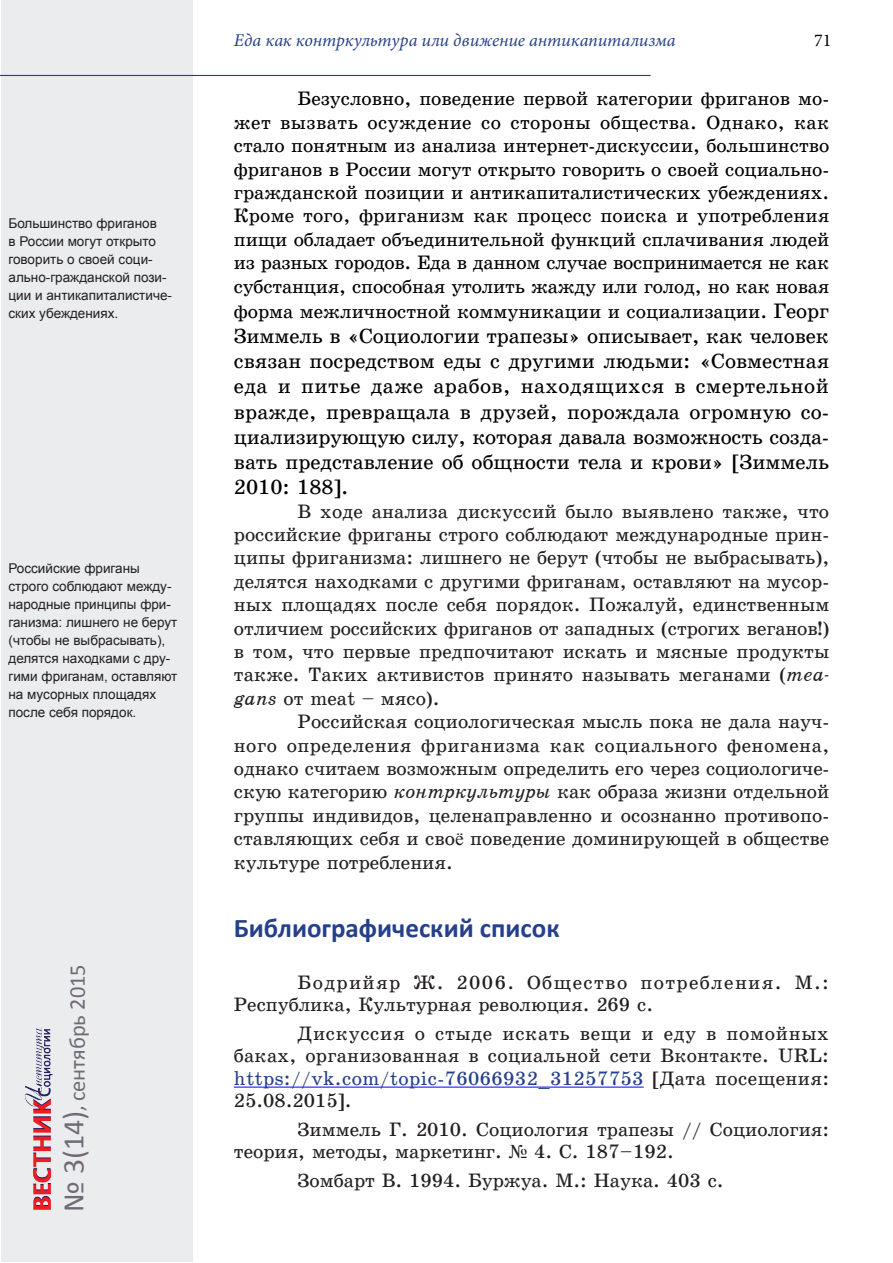
<style>
.page{position:relative;width:893px;height:1263px;background:#fff}
.page>*{position:absolute;margin:0;border:0;box-sizing:border-box;transform-origin:0 0}
.Заголовок{font:700 27px "Calibri";color:#25408b}
.t1{font:22.5px "Calibri";color:#706a75}
.Текст_после_Списка{font:21px/25.2px "School Book C";color:#000;text-align:justify}
.Текст{font:19.5px/23.4px "School Book C";color:#231f20;text-align:justify}
.Текст_после_Списка-2{font:19.5px/23.4px "School Book C";letter-spacing:-.01em;color:#000;text-align:justify}
.Список_Библио_Без_ци{font:19.5px/22.5px "School Book C";color:#231f20}
.t2{font:italic 18px "Minion Pro";color:#25408b}
.t3{font:18px "Minion Pro";color:#000}
.Сноска_сбоку{font:13.5px/18px "Arial";color:#231f20}
.s1{font-size:30px}
.s2{font-size:21px}
.s3{font-family:"School Book C Italic"}
.s4{font-family:"Times New Roman"}
.s5{color:#25408b}
</style>
<div class="page">
<div style="left:1px;top:1px;width:192px;height:1261px;background:#eaecee"></div>
<hr style="left:0;top:75px;width:651px;height:1px;background:#25408b">
<hr style="left:234px;top:1087px;width:410px;height:1px;background:#00f">
<img style="left:25px;top:1027px;width:28px;height:183px">
<p class="Сноска_сбоку" style="left:9px;top:214px;width:165px">Большинство фриганов<br>в России могут открыто говорить о своей соци&shy;ально-гражданской пози&shy;ции и антикапиталистиче&shy;ских убеждениях.</p>
<p class="Сноска_сбоку" style="left:9px;top:560px;width:170px">Российские фриганы строго соблюдают между&shy;народные принципы фри&shy;ганизма: лишнего не берут (чтобы не выбрасывать), делятся находками с дру&shy;гими фриганам, оставляют на мусорных площадях после себя порядок.</p>
<p class="t1" style="left:63px;top:1212px;width:249px;rotate:-90deg"><span class="s1">№ 3(14)</span>, сентябрь 2015</p>
<p class="t2" style="left:234px;top:28px;width:443px">Еда как контркультура или движение антикапитализма</p>
<p class="t3" style="left:814px;top:29px;width:19px">71</p>
<p class="Текст_после_Списка-2" style="left:234px;top:87px;width:597px;text-indent:64px">Безусловно, поведение первой категории фриганов мо&shy;жет вызвать осуждение со стороны общества. Однако, как стало понятным из анализа интернет-дискуссии, большинство фриганов в России могут открыто говорить о своей социально&shy;гражданской позиции и антикапиталистических убеждениях.<br>Кроме того, фриганизм как процесс поиска и употребления пищи обладает объединительной функций сплачивания людей из разных городов. Еда в данном случае воспринимается не как субстанция, способная утолить жажду или голод, но как новая</p>
<p class="Текст_после_Списка-2" style="left:234px;top:300px;width:597px">форма межличностной коммуникации и социализации. <span class="s2">Георг</span></p>
<p class="Текст_после_Списка" style="left:234px;top:323px;width:597px">Зиммель в «Социологии трапезы» описывает, как человек связан посредством еды с другими людьми: «Совместная еда и питье даже арабов, находящихся в смертельной вражде, превращала в друзей, порождала огромную со&shy;циализирующую силу, которая давала возможность созда&shy;вать представление об общности тела и крови» [Зиммель 2010: 188].</p>
<p class="Текст" style="left:234px;top:499px;width:597px;text-indent:64px">В ходе анализа дискуссий было выявлено также, что российские фриганы строго соблюдают международные прин&shy;ципы фриганизма: лишнего не берут (чтобы не выбрасывать), делятся находками с другими фриганам, оставляют на мусор&shy;ных площадях после себя порядок. Пожалуй, единственным отличием российских фриганов от западных (строгих веганов!) в том, что первые предпочитают искать и мясные продукты также. Таких активистов принято называть меганами (<span class="s3">mea&shy;gans</span> от meat – мясо).</p>
<p class="Текст" style="left:234px;top:710px;width:597px;text-indent:64px">Российская социологическая мысль пока не дала науч&shy;ного определения фриганизма как социального феномена, однако считаем возможным определить его через социологиче&shy;скую категорию <span class="s3">контркультуры</span> как образа жизни отдельной группы индивидов, целенаправленно и осознанно противопо&shy;ставляющих себя и сво<span class="s4">ё</span> поведение доминирующей в обществе культуре потребления.</p>
<p class="Заголовок" style="left:234px;top:910px;width:327px">Библиографический список</p>
<p class="Список_Библио_Без_ци" style="left:234px;top:971px;width:597px;text-indent:64px">Бодрийяр Ж. 2006. Общество потребления. М.:<br>Республика, Культурная революция. 269 c.</p>
<p class="Список_Библио_Без_ци" style="left:234px;top:1022px;width:597px;text-align:justify;text-indent:64px">Дискуссия о стыде искать вещи и еду в помойных баках, организованная в социальной сети Вконтакте. URL: <span class="s5">https://vk.com/topic-76066932_31257753</span> [Дата посещения:<br>25.08.2015].</p>
<p class="Список_Библио_Без_ци" style="left:234px;top:1118px;width:597px;text-indent:64px">Зиммель Г. 2010. Социология трапезы // Социология: теория, методы, маркетинг. <span class="s4">№</span> 4. С. 187–192.</p>
<p class="Список_Библио_Без_ци" style="left:298px;top:1169px;width:427px">Зомбарт В. 1994. Буржуа. М.: Наука. 403 с.</p>
</div>
